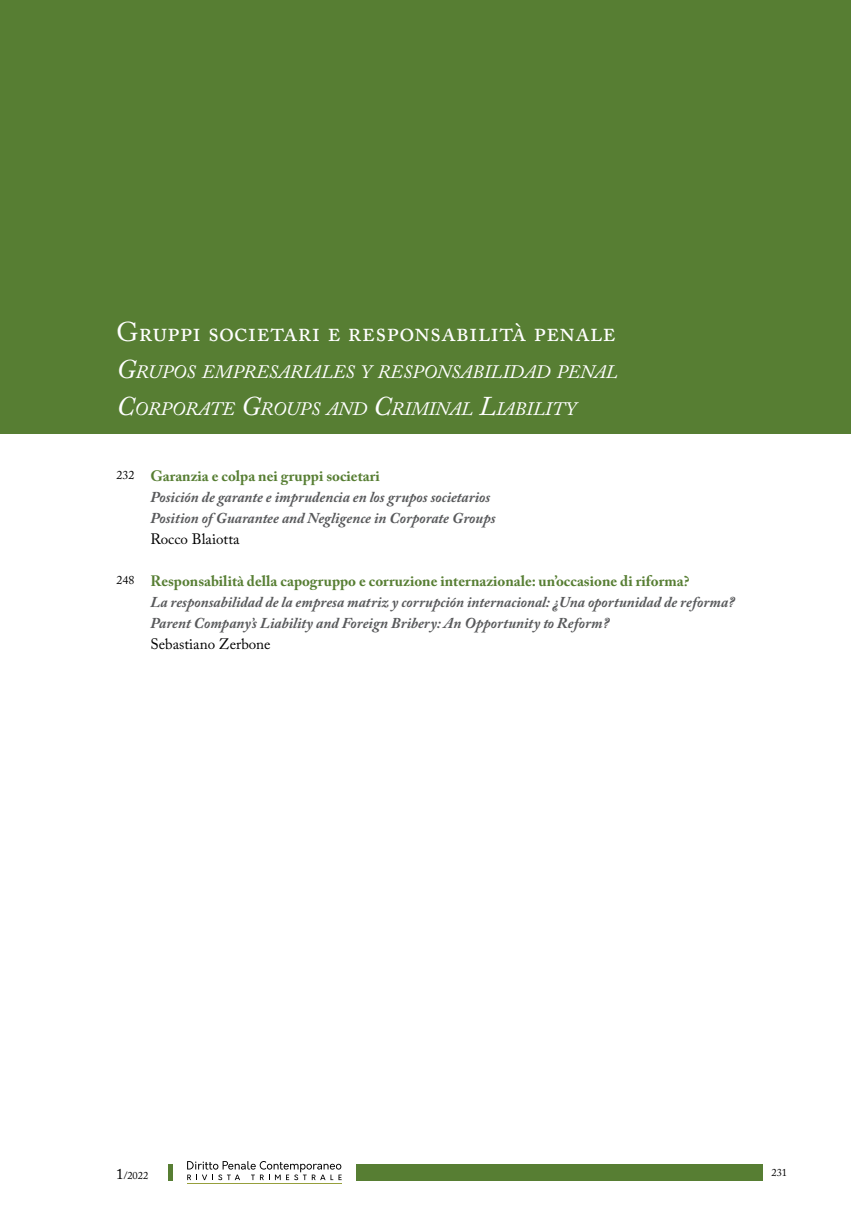
<style>
.page{position:relative;width:851px;height:1221px;background:#fff}
.page>*{position:absolute;margin:0;border:0;box-sizing:border-box;transform-origin:0 0}
.t1{font:27px "Adobe Caslon Pro";color:#fff}
.t2{font:italic 18.9px/37px "Adobe Caslon Pro";color:#fff}
.t3{font:italic 700 15px/21px "Adobe Caslon Pro";color:#58595b}
.t4{font:700 15px "Adobe Caslon Pro";color:#577e33}
.t5{font:15px "Adobe Caslon Pro";letter-spacing:.005em;color:#000}
.t6{font:12px "Adobe Caslon Pro";color:#000}
.t7{font:10.5px "Adobe Caslon Pro";color:#000}
.s1{font-size:27px}
.s2{font-size:15px}
</style>
<div class="page">
<div style="left:168px;top:1164px;width:5px;height:17px;background:#577e33"></div>
<div style="left:356px;top:1164px;width:407px;height:17px;background:#577e33"></div>
<svg style="left:187px;top:1161px;width:154px;height:19px"></svg>
<hr style="left:187px;top:1183px;width:154px;height:1px;background:#969f3c">
<div style="left:0;top:0;width:850px;height:434px;background:#577e33"></div>
<h1 class="t1" style="left:116px;top:315px;width:500px">Gruppi societari e responsabilità penale</h1>
<p class="t2" style="left:116px;top:353px;width:502px"><span class="s1">G</span>RUPOS EMPRESARIALES Y RESPONSABILIDAD PENAL<br><span class="s1">C</span>ORPORATE <span class="s1">G</span>ROUPS AND <span class="s1">C</span>RIMINAL <span class="s1">L</span>IABILITY</p>
<p class="t6" style="left:116px;top:468px;width:19px">232</p>
<p class="t6" style="left:116px;top:573px;width:19px">248</p>
<p class="t4" style="left:150px;top:467px;width:231px">Garanzia e colpa nei gruppi societari</p>
<p class="t3" style="left:150px;top:486px;width:347px">Posición de garante e imprudencia en los grupos societarios<br>Position of Guarantee and Negligence in Corporate Groups</p>
<p class="t5" style="left:150px;top:530px;width:91px">Rocco Blaiotta</p>
<p class="t4" style="left:150px;top:572px;width:540px">Responsabilità della capogruppo e corruzione internazionale: un’occasione di riforma?</p>
<p class="t3" style="left:150px;top:591px;width:585px">La responsabilidad de la empresa matriz y corrupción internacional: ¿Una oportunidad de reforma?<br>Parent Company’s Liability and Foreign Bribery: An Opportunity to Reform?</p>
<p class="t5" style="left:150px;top:635px;width:122px">Sebastiano Zerbone</p>
<p class="t7" style="left:116px;top:1168px;width:34px"><span class="s2">1</span>/2022</p>
<p class="t7" style="left:771px;top:1165px;width:17px">231</p>
</div>
